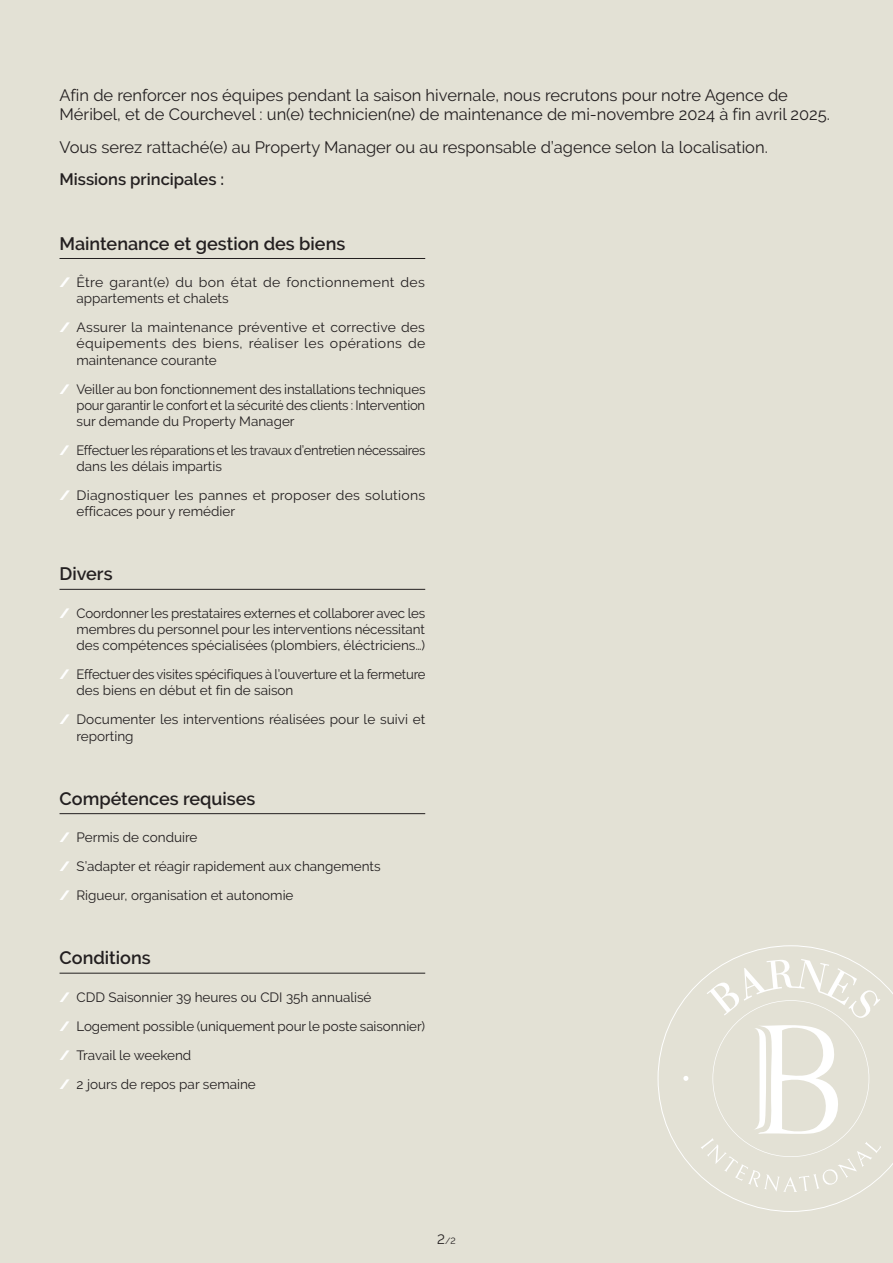
<style>
.page{position:relative;width:893px;height:1263px;background:#e3e1d5}
.page>*{position:absolute;margin:0;border:0;box-sizing:border-box;transform-origin:0 0}
.titre_mission{font:600 18px "Raleway";color:#231f20}
.t1{font:16.5px/19.8px "Raleway";color:#231f20}
.t2{font:600 16.5px "Raleway";color:#231f20}
.courant{font:13.5px/16.2px "Raleway";color:#231f20;text-align:justify}
.courant-2{font:13.5px/16.2px "Raleway";letter-spacing:-.02em;color:#231f20;scale:.96 1}
.courant-3{font:13.5px/16.2px "Raleway";color:#231f20;scale:1.04 1}
.courant-4{font:13.5px/16.2px "Raleway";letter-spacing:.02em;color:#231f20;scale:1.04 1}
.t3{font:9px "Raleway";color:#231f20}
.s1{font-weight:900;color:#fff}
.s2{font-size:13.5px}
</style>
<div class="page">
<svg style="left:658px;top:945px;width:235px;height:267px"></svg>
<svg style="left:683px;top:1075px;width:6px;height:6px"></svg>
<svg style="left:700px;top:959px;width:181px;height:233px"></svg>
<hr style="left:60px;top:258px;width:365px;height:1px;background:#231f20">
<hr style="left:60px;top:589px;width:365px;height:1px;background:#231f20">
<hr style="left:60px;top:813px;width:365px;height:1px;background:#231f20">
<hr style="left:60px;top:973px;width:365px;height:1px;background:#231f20">
<p class="t1" style="left:60px;top:85px;width:772px">Afin de renforcer nos équipes pendant la saison hivernale, nous recrutons pour notre Agence de<br>Méribel, et de Courchevel : un(e) technicien(ne) de maintenance de mi-novembre 2024 à fin avril 2025.</p>
<p class="t1" style="left:60px;top:137px;width:710px">Vous serez rattaché(e) au Property Manager ou au responsable d’agence selon la localisation.</p>
<p class="t2" style="left:60px;top:170px;width:166px">Missions principales :</p>
<p class="titre_mission" style="left:60px;top:233px;width:287px">Maintenance et gestion des biens</p>
<p class="courant-4" style="left:77px;top:274px;width:337px;text-indent:-17px"><span class="s1">/</span> Être garant(e) du bon état de fonctionnement des appartements et chalets</p>
<p class="courant" style="left:77px;top:319px;width:350px;text-indent:-17px"><span class="s1">/</span> Assurer la maintenance préventive et corrective des équipements des biens, réaliser les opérations de maintenance courante</p>
<p class="courant" style="left:77px;top:381px;width:350px;text-indent:-17px"><span class="s1">/</span> Veiller au bon fonctionnement des installations techniques pour garantir le confort et la sécurité des clients : Intervention sur demande du Property Manager</p>
<p class="courant-2" style="left:77px;top:442px;width:365px;text-indent:-17px"><span class="s1">/</span> Effectuer les réparations et les travaux d’entretien nécessaires dans les délais impartis</p>
<p class="courant-3" style="left:77px;top:487px;width:337px;text-indent:-17px"><span class="s1">/</span> Diagnostiquer les pannes et proposer des solutions efficaces pour y remédier</p>
<p class="titre_mission" style="left:60px;top:564px;width:55px">Divers</p>
<p class="courant" style="left:77px;top:605px;width:350px;text-indent:-17px"><span class="s1">/</span> Coordonner les prestataires externes et collaborer avec les membres du personnel pour les interventions nécessitant des compétences spécialisées (plombiers, éléctriciens…)</p>
<p class="courant" style="left:77px;top:666px;width:350px;text-indent:-17px"><span class="s1">/</span> Effectuer des visites spécifiques à l’ouverture et la fermeture des biens en début et fin de saison</p>
<p class="courant" style="left:77px;top:711px;width:350px;text-indent:-17px"><span class="s1">/</span> Documenter les interventions réalisées pour le suivi et reporting</p>
<p class="titre_mission" style="left:60px;top:788px;width:197px">Compétences requises</p>
<p class="courant" style="left:60px;top:829px;width:139px"><span class="s1">/</span> Permis de conduire</p>
<p class="courant" style="left:60px;top:858px;width:323px"><span class="s1">/</span> S’adapter et réagir rapidement aux changements</p>
<p class="courant" style="left:60px;top:887px;width:235px"><span class="s1">/</span> Rigueur, organisation et autonomie</p>
<p class="titre_mission" style="left:60px;top:947px;width:93px">Conditions</p>
<p class="courant" style="left:60px;top:989px;width:313px"><span class="s1">/</span> CDD Saisonnier 39 heures ou CDI 35h annualisé</p>
<p class="courant" style="left:60px;top:1018px;width:367px"><span class="s1">/</span> Logement possible (uniquement pour le poste saisonnier)</p>
<p class="courant" style="left:60px;top:1047px;width:133px"><span class="s1">/</span> Travail le weekend</p>
<p class="courant" style="left:60px;top:1076px;width:198px"><span class="s1">/</span> 2 jours de repos par semaine</p>
<p class="t3" style="left:437px;top:1235px;width:20px"><span class="s2">2</span>/2</p>
</div>
